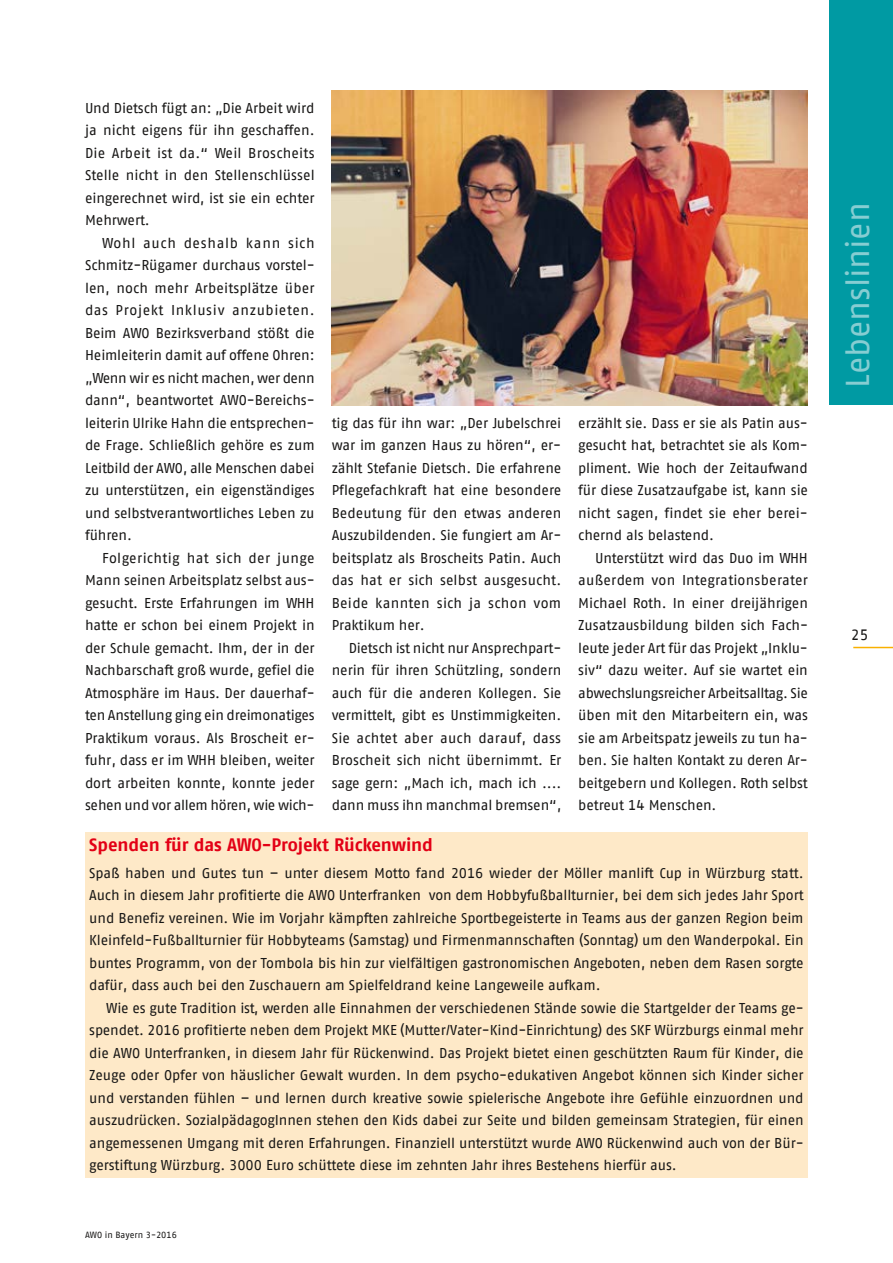
<style>
.page{position:relative;width:893px;height:1263px;background:#fff}
.page>*{position:absolute;margin:0;border:0;box-sizing:border-box;transform-origin:0 0}
.t1{font:33px "AWO Fago Office";color:#86cdd2}
.t2{font:700 18px "AWO Fago Office";letter-spacing:-.005em;color:#e30015}
.t3{font:15px "AWO Fago Office";color:#181716}
.t4{font:14.25px/22.5px "AWO Fago Office";letter-spacing:-.005em;color:#181716;text-align:justify}
.t5{font:9px "AWO Fago Office";color:#181716}
</style>
<div class="page">
<hr style="left:853px;top:647px;width:40px;height:1px;background:#f9b000">
<div style="left:829px;top:0;width:64px;height:405px;background:#009aa3"></div>
<img style="left:332px;top:90px;width:476px;height:315px">
<div style="left:85px;top:832px;width:723px;height:346px;background:#fee9c8"></div>
<p class="t4" style="left:85px;top:96px;width:231px">Und Dietsch fügt an: „Die Arbeit wird ja nicht eigens für ihn geschaffen.<br>Die Arbeit ist da.“ Weil Broscheits Stelle nicht in den Stellenschlüssel eingerechnet wird, ist sie ein echter Mehrwert.</p>
<p class="t4" style="left:85px;top:231px;width:231px;text-indent:17px">Wohl auch deshalb kann sich Schmitz-Rügamer durchaus vorstel&shy;len, noch mehr Arbeitsplätze über das Projekt Inklusiv anzubieten.<br>Beim AWO Bezirksverband stößt die Heimleiterin damit auf offene Ohren: „Wenn wir es nicht machen, wer denn dann“, beantwortet AWO-Bereichs&shy;leiterin Ulrike Hahn die entsprechen&shy;de Frage. Schließlich gehöre es zum Leitbild der AWO, alle Menschen dabei zu unterstützen, ein eigenständiges und selbstverantwortliches Leben zu führen.</p>
<p class="t4" style="left:85px;top:546px;width:231px;text-indent:17px">Folgerichtig hat sich der junge Mann seinen Arbeitsplatz selbst aus&shy;gesucht. Erste Erfahrungen im WHH hatte er schon bei einem Projekt in der Schule gemacht. Ihm, der in der Nachbarschaft groß wurde, gefiel die Atmosphäre im Haus. Der dauerhaf&shy;ten Anstellung ging ein dreimonatiges Praktikum voraus. Als Broscheit er&shy;fuhr, dass er im WHH bleiben, weiter dort arbeiten konnte, konnte jeder sehen und vor allem hören, wie wich-</p>
<p class="t4" style="left:332px;top:411px;width:231px">tig das für ihn war: „Der Jubelschrei war im ganzen Haus zu hören“, er&shy;zählt Stefanie Dietsch. Die erfahrene Pflegefachkraft hat eine besondere Bedeutung für den etwas anderen Auszubildenden. Sie fungiert am Ar&shy;beitsplatz als Broscheits Patin. Auch das hat er sich selbst ausgesucht.<br>Beide kannten sich ja schon vom Praktikum her.</p>
<p class="t4" style="left:332px;top:636px;width:231px;text-indent:17px">Dietsch ist nicht nur Ansprechpart&shy;nerin für ihren Schützling, sondern auch für die anderen Kollegen. Sie vermittelt, gibt es Unstimmigkeiten.<br>Sie achtet aber auch darauf, dass Broscheit sich nicht übernimmt. Er sage gern: „Mach ich, mach ich .... dann muss ihn manchmal bremsen“,</p>
<p class="t4" style="left:578px;top:411px;width:231px">erzählt sie. Dass er sie als Patin aus&shy;gesucht hat, betrachtet sie als Kom&shy;pliment. Wie hoch der Zeitaufwand für diese Zusatzaufgabe ist, kann sie nicht sagen, findet sie eher berei&shy;chernd als belastend.</p>
<p class="t4" style="left:578px;top:546px;width:231px;text-indent:17px">Unterstützt wird das Duo im WHH außerdem von Integrationsberater Michael Roth. In einer dreijährigen Zusatzausbildung bilden sich Fach&shy;leute jeder Art für das Projekt „Inklu&shy;siv“ dazu weiter. Auf sie wartet ein abwechslungsreicher Arbeitsalltag. Sie üben mit den Mitarbeitern ein, was sie am Arbeitspatz jeweils zu tun ha&shy;ben. Sie halten Kontakt zu deren Ar&shy;beitgebern und Kollegen. Roth selbst betreut 14 Menschen.</p>
<p class="t2" style="left:89px;top:834px;width:345px">Spenden für das AWO-Projekt Rückenwind</p>
<p class="t4" style="left:89px;top:861px;width:716px">Spaß haben und Gutes tun – unter diesem Motto fand 2016 wieder der Möller manlift Cup in Würzburg statt.<br>Auch in diesem Jahr profitierte die AWO Unterfranken von dem Hobbyfußballturnier, bei dem sich jedes Jahr Sport und Benefiz vereinen. Wie im Vorjahr kämpften zahlreiche Sportbegeisterte in Teams aus der ganzen Region beim Kleinfeld-Fußballturnier für Hobbyteams (Samstag) und Firmenmannschaften (Sonntag) um den Wanderpokal. Ein buntes Programm, von der Tombola bis hin zur vielfältigen gastronomischen Angeboten, neben dem Rasen sorgte dafür, dass auch bei den Zuschauern am Spielfeldrand keine Langeweile aufkam.</p>
<p class="t4" style="left:89px;top:996px;width:716px;text-indent:17px">Wie es gute Tradition ist, werden alle Einnahmen der verschiedenen Stände sowie die Startgelder der Teams ge&shy;spendet. 2016 profitierte neben dem Projekt MKE (Mutter/Vater-Kind-Einrichtung) des SKF Würzburgs einmal mehr die AWO Unterfranken, in diesem Jahr für Rückenwind. Das Projekt bietet einen geschützten Raum für Kinder, die Zeuge oder Opfer von häuslicher Gewalt wurden. In dem psycho-edukativen Angebot können sich Kinder sicher und verstanden fühlen – und lernen durch kreative sowie spielerische Angebote ihre Gefühle einzuordnen und auszudrücken. SozialpädagogInnen stehen den Kids dabei zur Seite und bilden gemeinsam Strategien, für einen angemessenen Umgang mit deren Erfahrungen. Finanziell unterstützt wurde AWO Rückenwind auch von der Bür&shy;gerstiftung Würzburg. 3000 Euro schüttete diese im zehnten Jahr ihres Bestehens hierfür aus.</p>
<p class="t5" style="left:85px;top:1230px;width:93px">AWO in Bayern 3-2016</p>
<h1 class="t1" style="left:839px;top:388px;width:187px;rotate:-90deg">Lebenslinien</h1>
<p class="t3" style="left:851px;top:626px;width:19px">25</p>
</div>
